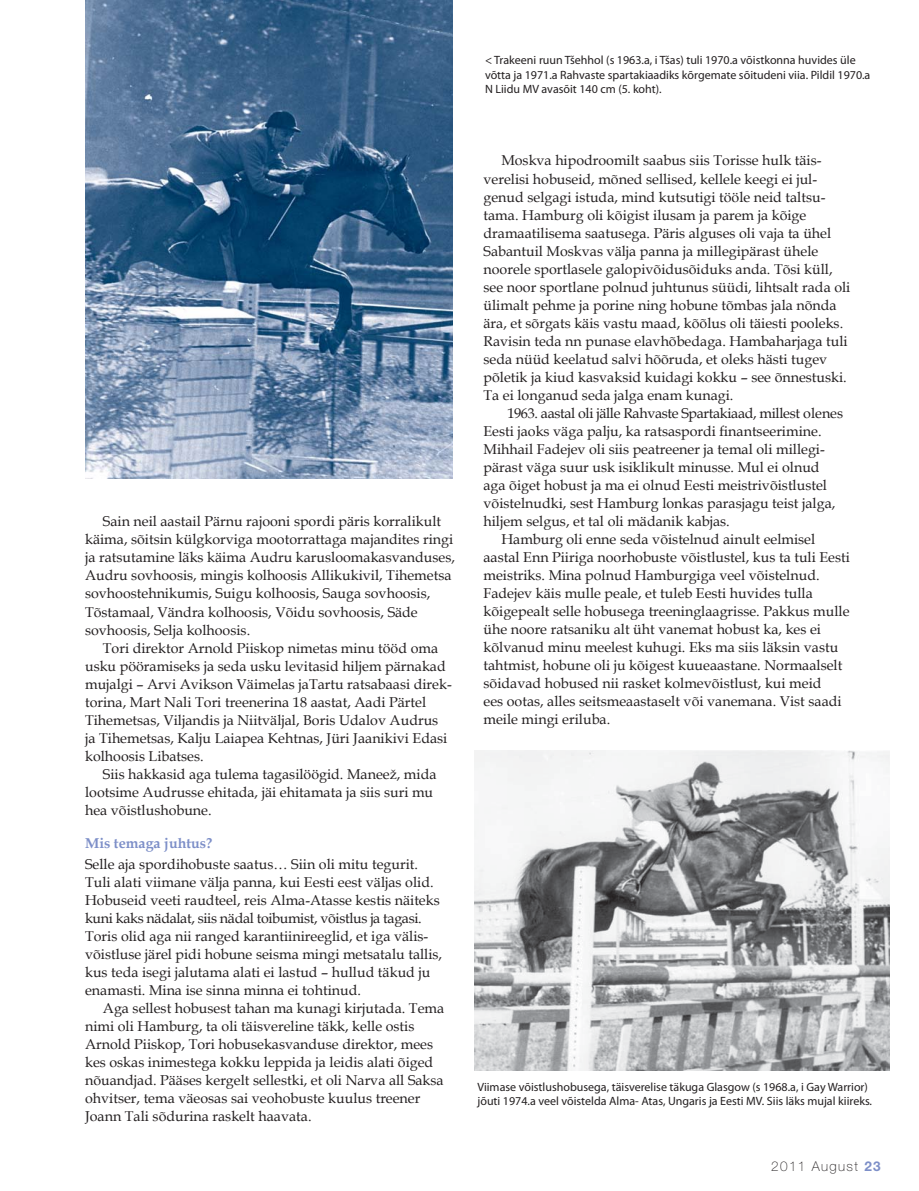
<style>
.page{position:relative;width:919px;height:1191px;background:#fff}
.page>*{position:absolute;margin:0;border:0;box-sizing:border-box;transform-origin:0 0}
.t1{font:14.25px/18px "Book Antiqua";color:#231f20}
.t2{font:14.25px "Book Antiqua";letter-spacing:-.025em;color:#231f20}
.t3{font:700 14.25px "Book Antiqua";color:#7d8fc8}
.t4{font:100 13.5px "Helvetica Neue LT Std";letter-spacing:.1em;color:#231f20}
.t5{font:12px/14.4px "Myriad Pro";color:#231f20}
.s1{font-weight:700;color:#7d8fc8}
</style>
<div class="page">
<img style="left:85px;top:0;width:367px;height:478px">
<img style="left:474px;top:750px;width:414px;height:321px">
<p class="t5" style="left:485px;top:54px;width:387px">&lt; Trakeeni ruun Tšehhol (s 1963.a, i Tšas) tuli 1970.a võistkonna huvides üle võtta ja 1971.a Rahvaste spartakiaadiks kõrgemate sõitudeni viia. Pildil 1970.a<br>N Liidu MV avasõit 140 cm (5. koht).</p>
<p class="t1" style="left:85px;top:513px;width:371px;text-indent:18px">Sain neil aastail Pärnu rajooni spordi päris korralikult käima, sõitsin külgkorviga mootorrattaga majandites ringi ja ratsutamine läks käima Audru karusloomakasvanduses, Audru sovhoosis, mingis kolhoosis Allikukivil, Tihemetsa sovhoostehnikumis, Suigu kolhoosis, Sauga sovhoosis, Tõstamaal, Vändra kolhoosis, Võidu sovhoosis, Säde sovhoosis, Selja kolhoosis.</p>
<p class="t1" style="left:85px;top:639px;width:368px;text-indent:18px">Tori direktor Arnold Piiskop nimetas minu tööd oma usku pööramiseks ja seda usku levitasid hiljem pärnakad mujalgi – Arvi Avikson Väimelas jaTartu ratsabaasi direk&shy;torina, Mart Nali Tori treenerina 18 aastat, Aadi Pärtel Tihemetsas, Viljandis ja Niitväljal, Boris Udalov Audrus ja Tihemetsas, Kalju Laiapea Kehtnas, Jüri Jaanikivi Edasi kolhoosis Libatses.</p>
<p class="t1" style="left:85px;top:765px;width:353px;text-indent:18px">Siis hakkasid aga tulema tagasilöögid. Maneež, mida lootsime Audrusse ehitada, jäi ehitamata ja siis suri mu hea võistlushobune.</p>
<p class="t3" style="left:85px;top:834px;width:129px">Mis temaga juhtus?</p>
<p class="t1" style="left:85px;top:855px;width:358px">Selle aja spordihobuste saatus… Siin oli mitu tegurit.<br>Tuli alati viimane välja panna, kui Eesti eest väljas olid.<br>Hobuseid veeti raudteel, reis Alma-Atasse kestis näiteks kuni kaks nädalat, siis nädal toibumist, võistlus ja tagasi.<br>Toris olid aga nii ranged karantiinireeglid, et iga välis&shy;võistluse järel pidi hobune seisma mingi metsatalu tallis, kus teda isegi jalutama alati ei lastud – hullud täkud ju enamasti. Mina ise sinna minna ei tohtinud.</p>
<p class="t1" style="left:85px;top:999px;width:360px;text-indent:18px">Aga sellest hobusest tahan ma kunagi kirjutada. Tema nimi oli Hamburg, ta oli täisvereline täkk, kelle ostis Arnold Piiskop, Tori hobusekasvanduse direktor, mees kes oskas inimestega kokku leppida ja leidis alati õiged nõuandjad. Pääses kergelt sellestki, et oli Narva all Saksa ohvitser, tema väeosas sai veohobuste kuulus treener Joann Tali sõdurina raskelt haavata.</p>
<p class="t1" style="left:483px;top:152px;width:368px;text-indent:18px">Moskva hipodroomilt saabus siis Torisse hulk täis&shy;verelisi hobuseid, mõned sellised, kellele keegi ei jul&shy;genud selgagi istuda, mind kutsutigi tööle neid taltsu&shy;tama. Hamburg oli kõigist ilusam ja parem ja kõige dramaatilisema saatusega. Päris alguses oli vaja ta ühel Sabantuil Moskvas välja panna ja millegipärast ühele noorele sportlasele galopivõidusõiduks anda. Tõsi küll, see noor sportlane polnud juhtunus süüdi, lihtsalt rada oli ülimalt pehme ja porine ning hobune tõmbas jala nõnda ära, et sõrgats käis vastu maad, kõõlus oli täiesti pooleks.<br>Ravisin teda nn punase elavhõbedaga. Hambaharjaga tuli seda nüüd keelatud salvi hõõruda, et oleks hästi tugev põletik ja kiud kasvaksid kuidagi kokku – see õnnestuski.<br>Ta ei longanud seda jalga enam kunagi.</p>
<p class="t2" style="left:507px;top:404px;width:337px">1963. aastal oli jälle Rahvaste Spartakiaad, millest olenes</p>
<p class="t1" style="left:483px;top:422px;width:339px">Eesti jaoks väga palju, ka ratsaspordi finantseerimine.</p>
<p class="t1" style="left:483px;top:440px;width:343px">Mihhail Fadejev oli siis peatreener ja temal oli millegi-</p>
<p class="t1" style="left:483px;top:458px;width:337px">pärast väga suur usk isiklikult minusse. Mul ei olnud</p>
<p class="t1" style="left:483px;top:476px;width:345px">aga õiget hobust ja ma ei olnud Eesti meistrivõistlustel</p>
<p class="t1" style="left:483px;top:494px;width:353px">võistelnudki, sest Hamburg lonkas parasjagu teist jalga,</p>
<p class="t1" style="left:483px;top:512px;width:248px">hiljem selgus, et tal oli mädanik kabjas.</p>
<p class="t1" style="left:501px;top:530px;width:315px">Hamburg oli enne seda võistelnud ainult eelmisel</p>
<p class="t1" style="left:483px;top:548px;width:368px">aastal Enn Piiriga noorhobuste võistlustel, kus ta tuli Eesti</p>
<p class="t1" style="left:483px;top:566px;width:337px">meistriks. Mina polnud Hamburgiga veel võistelnud.</p>
<p class="t1" style="left:483px;top:584px;width:331px">Fadejev käis mulle peale, et tuleb Eesti huvides tulla</p>
<p class="t1" style="left:483px;top:602px;width:367px">kõigepealt selle hobusega treeninglaagrisse. Pakkus mulle</p>
<p class="t1" style="left:483px;top:620px;width:339px">ühe noore ratsaniku alt üht vanemat hobust ka, kes ei</p>
<p class="t1" style="left:483px;top:638px;width:356px">kõlvanud minu meelest kuhugi. Eks ma siis läksin vastu</p>
<p class="t1" style="left:483px;top:656px;width:360px">tahtmist, hobune oli ju kõigest kuueaastane. Normaalselt</p>
<p class="t1" style="left:483px;top:674px;width:339px">sõidavad hobused nii rasket kolmevõistlust, kui meid</p>
<p class="t1" style="left:483px;top:692px;width:359px">ees ootas, alles seitsmeaastaselt või vanemana. Vist saadi</p>
<p class="t1" style="left:483px;top:710px;width:128px">meile mingi eriluba.</p>
<p class="t5" style="left:477px;top:1080px;width:396px">Viimase võistlushobusega, täisverelise täkuga Glasgow (s 1968.a, i Gay Warrior) jõuti 1974.a veel võistelda Alma- Atas, Ungaris ja Eesti MV. Siis läks mujal kiireks.</p>
<p class="t4" style="left:771px;top:1161px;width:111px">2011 August <span class="s1">23</span></p>
</div>
